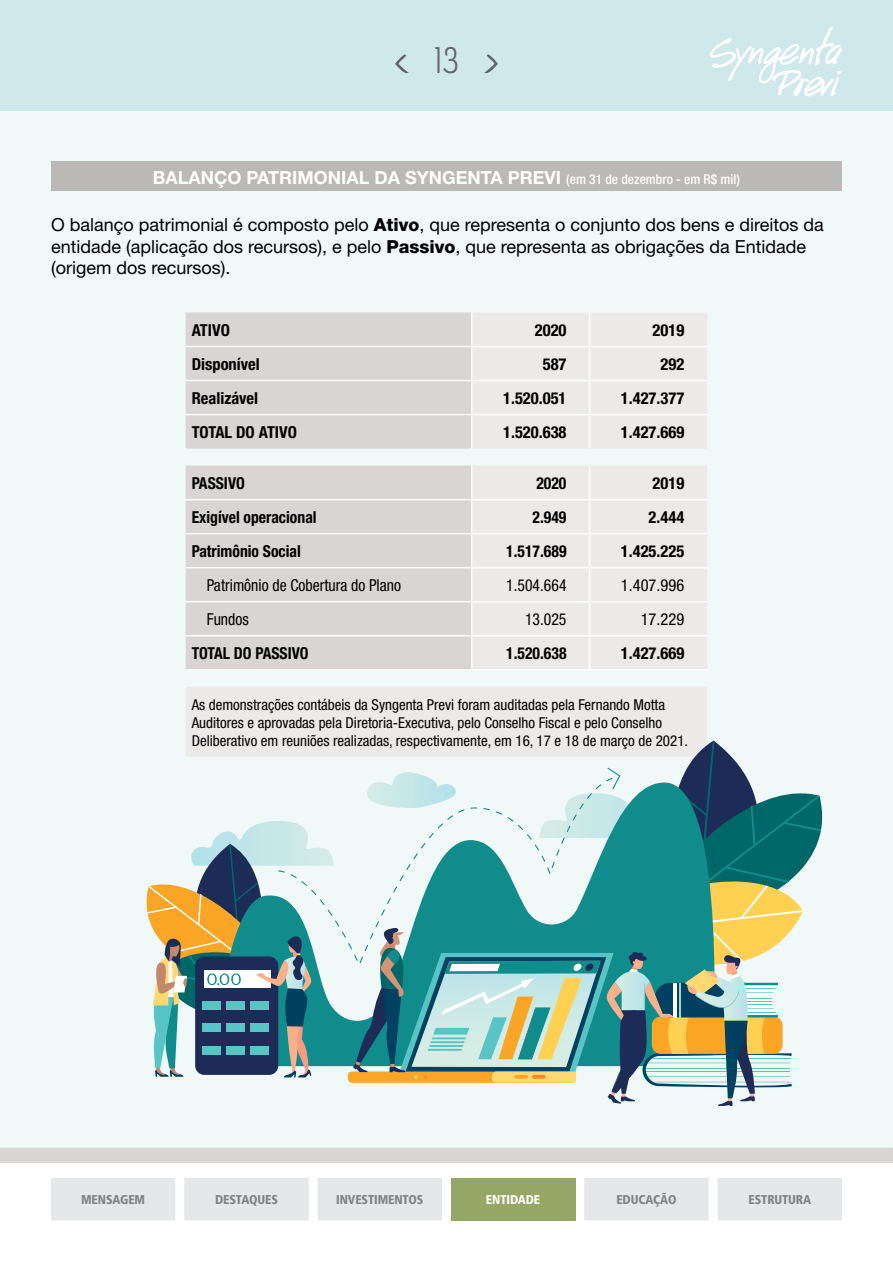
<style>
.page{position:relative;width:893px;height:1263px;background:#fff}
.page>*{position:absolute;margin:0;border:0;box-sizing:border-box;transform-origin:0 0}
.t1{font:35.85px "Barcis Con Boo";color:#626469}
.t2{font:18px/21.6px "Helvetica Neue";color:#000}
.t3{font:700 18px "Helvetica Neue";color:#fff}
.t4{font:700 condensed 16.5px "Helvetica Neue";color:#000}
.t5{font:700 condensed 16.5px "Helvetica Neue";color:#000;scale:.95 1}
.t6{font:condensed 16.5px "Helvetica Neue";color:#000;scale:.95 1}
.t7{font:condensed 16.5px "Helvetica Neue";color:#000}
.t8{font:condensed 15px/18px "Helvetica Neue";color:#000}
.t9{font:500 condensed 13.5px "Helvetica Neue";color:#fff}
.t10{font:900 condensed 12.75px "Frutiger";letter-spacing:-.01em;color:#808285}
.t11{font:900 condensed 12.75px "Frutiger";letter-spacing:-.01em;color:#fff}
.s1{font-weight:800}
</style>
<div class="page">
<div style="left:0;top:103px;width:893px;height:1052px;background:#f0f8f8"></div>
<div style="left:0;top:1148px;width:893px;height:15px;background:#d9d5d2"></div>
<div style="left:0;top:0;width:893px;height:111px;background:#cee8ec"></div>
<svg style="left:710px;top:26px;width:132px;height:70px"></svg>
<div style="left:51px;top:1178px;width:791px;height:42px;background:#e6e7e8"></div>
<div style="left:451px;top:1178px;width:124px;height:42px;background:#94a767"></div>
<svg style="left:395px;top:55px;width:14px;height:18px"></svg>
<svg style="left:484px;top:55px;width:14px;height:18px"></svg>
<div style="left:51px;top:162px;width:791px;height:29px;background:#bbb9b7"></div>
<svg style="left:186px;top:312px;width:521px;height:445px;fill:#eceae9"></svg>
<hr style="left:471px;top:312px;width:1px;height:34px;background:#fff">
<hr style="left:589px;top:312px;width:1px;height:34px;background:#fff">
<hr style="left:471px;top:347px;width:1px;height:33px;background:#fff">
<hr style="left:589px;top:347px;width:1px;height:33px;background:#fff">
<hr style="left:471px;top:381px;width:1px;height:33px;background:#fff">
<hr style="left:589px;top:381px;width:1px;height:33px;background:#fff">
<hr style="left:471px;top:415px;width:1px;height:34px;background:#fff">
<hr style="left:589px;top:415px;width:1px;height:34px;background:#fff">
<hr style="left:471px;top:466px;width:1px;height:33px;background:#fff">
<hr style="left:589px;top:466px;width:1px;height:33px;background:#fff">
<hr style="left:471px;top:500px;width:1px;height:33px;background:#fff">
<hr style="left:589px;top:500px;width:1px;height:33px;background:#fff">
<hr style="left:471px;top:534px;width:1px;height:33px;background:#fff">
<hr style="left:589px;top:534px;width:1px;height:33px;background:#fff">
<hr style="left:471px;top:568px;width:1px;height:33px;background:#fff">
<hr style="left:589px;top:568px;width:1px;height:33px;background:#fff">
<hr style="left:471px;top:602px;width:1px;height:33px;background:#fff">
<hr style="left:589px;top:602px;width:1px;height:33px;background:#fff">
<hr style="left:471px;top:636px;width:1px;height:33px;background:#fff">
<hr style="left:589px;top:636px;width:1px;height:33px;background:#fff">
<hr style="left:186px;top:346px;width:286px;height:1px;background:#fff">
<hr style="left:472px;top:346px;width:117px;height:1px;background:#fff">
<hr style="left:589px;top:346px;width:118px;height:1px;background:#fff">
<hr style="left:186px;top:380px;width:286px;height:1px;background:#fff">
<hr style="left:472px;top:380px;width:117px;height:1px;background:#fff">
<hr style="left:589px;top:380px;width:118px;height:1px;background:#fff">
<hr style="left:186px;top:414px;width:286px;height:1px;background:#fff">
<hr style="left:472px;top:414px;width:117px;height:1px;background:#fff">
<hr style="left:589px;top:414px;width:118px;height:1px;background:#fff">
<hr style="left:186px;top:499px;width:286px;height:1px;background:#fff">
<hr style="left:472px;top:499px;width:117px;height:1px;background:#fff">
<hr style="left:589px;top:499px;width:118px;height:1px;background:#fff">
<hr style="left:186px;top:533px;width:286px;height:1px;background:#fff">
<hr style="left:472px;top:533px;width:117px;height:1px;background:#fff">
<hr style="left:589px;top:533px;width:118px;height:1px;background:#fff">
<hr style="left:186px;top:567px;width:286px;height:1px;background:#fff">
<hr style="left:472px;top:567px;width:117px;height:1px;background:#fff">
<hr style="left:589px;top:567px;width:118px;height:1px;background:#fff">
<hr style="left:186px;top:601px;width:286px;height:1px;background:#fff">
<hr style="left:472px;top:601px;width:117px;height:1px;background:#fff">
<hr style="left:589px;top:601px;width:118px;height:1px;background:#fff">
<hr style="left:186px;top:635px;width:286px;height:1px;background:#fff">
<hr style="left:472px;top:635px;width:117px;height:1px;background:#fff">
<hr style="left:589px;top:635px;width:118px;height:1px;background:#fff">
<hr style="left:186px;top:669px;width:286px;height:1px;background:#fff">
<hr style="left:472px;top:669px;width:117px;height:1px;background:#fff">
<hr style="left:589px;top:669px;width:118px;height:1px;background:#fff">
<svg style="left:333px;top:1008px;width:20px;height:58px"></svg>
<svg style="left:353px;top:741px;width:469px;height:365px"></svg>
<svg style="left:147px;top:821px;width:186px;height:256px"></svg>
<svg style="left:278px;top:778px;width:334px;height:185px"></svg>
<h1 class="t1" style="left:434px;top:40px;width:26px">13</h1>
<p class="t3" style="left:153px;top:166px;width:26px">BALAN</p>
<p class="t3" style="left:214px;top:166px;width:45px">ÇO PATRIMONIAL</p>
<p class="t3" style="left:375px;top:166px;width:94px">DA SYNGENTA</p>
<p class="t3" style="left:508px;top:166px;width:23px">PREVI</p>
<p class="t9" style="left:566px;top:171px;width:175px">(em 31 de dezembro - em R$ mil)</p>
<p class="t2" style="left:51px;top:214px;width:774px">O balanço patrimonial é composto pelo <span class="s1">Ativo</span>, que representa o conjunto dos bens e direitos da entidade (aplicação dos recursos), e pelo <span class="s1">Passivo</span>, que representa as obrigações da Entidade (origem dos recursos).</p>
<p class="t4" style="left:192px;top:320px;width:40px">ATIVO</p>
<p class="t4" style="left:535px;top:320px;width:33px">2020</p>
<p class="t4" style="left:653px;top:320px;width:33px">2019</p>
<p class="t4" style="left:192px;top:354px;width:70px">Disponível</p>
<p class="t4" style="left:543px;top:354px;width:25px">587</p>
<p class="t4" style="left:660px;top:354px;width:25px">292</p>
<p class="t4" style="left:192px;top:388px;width:68px">Realizável</p>
<p class="t4" style="left:503px;top:388px;width:65px">1.520.051</p>
<p class="t4" style="left:621px;top:388px;width:65px">1.427.377</p>
<p class="t4" style="left:192px;top:422px;width:17px">Total</p>
<p class="t4" style="left:236px;top:422px;width:40px">do Ativo</p>
<p class="t4" style="left:503px;top:422px;width:65px">1.520.638</p>
<p class="t4" style="left:621px;top:422px;width:65px">1.427.669</p>
<p class="t5" style="left:192px;top:473px;width:57px">PASSIVO</p>
<p class="t5" style="left:536px;top:473px;width:33px">2020</p>
<p class="t4" style="left:653px;top:473px;width:33px">2019</p>
<p class="t5" style="left:192px;top:507px;width:133px">Exigível operacional</p>
<p class="t5" style="left:533px;top:507px;width:37px">2.949</p>
<p class="t4" style="left:649px;top:507px;width:37px">2.444</p>
<p class="t5" style="left:192px;top:541px;width:116px">Patrimônio Social</p>
<p class="t5" style="left:506px;top:541px;width:65px">1.517.689</p>
<p class="t4" style="left:621px;top:541px;width:65px">1.425.225</p>
<p class="t6" style="left:207px;top:576px;width:206px">Patrimônio de Cobertura do Plano</p>
<p class="t6" style="left:506px;top:576px;width:65px">1.504.664</p>
<p class="t7" style="left:621px;top:576px;width:65px">1.407.996</p>
<p class="t6" style="left:207px;top:610px;width:46px">Fundos</p>
<p class="t6" style="left:525px;top:610px;width:45px">13.025</p>
<p class="t7" style="left:641px;top:610px;width:45px">17.229</p>
<p class="t5" style="left:192px;top:643px;width:17px">Total</p>
<p class="t5" style="left:234px;top:643px;width:40px">do Passivo</p>
<p class="t5" style="left:506px;top:643px;width:65px">1.520.638</p>
<p class="t4" style="left:621px;top:643px;width:65px">1.427.669</p>
<p class="t8" style="left:192px;top:695px;width:498px">As demonstrações contábeis da Syngenta Previ foram auditadas pela Fernando Motta<br>Auditores e aprovadas pela Diretoria-Executiva, pelo Conselho Fiscal e pelo Conselho<br>Deliberativo em reuniões realizadas, respectivamente, em 16, 17 e 18 de março de 2021.</p>
<p class="t10" style="left:81px;top:1192px;width:65px">MENSAGEM</p>
<p class="t10" style="left:215px;top:1192px;width:64px">DESTAQUES</p>
<p class="t10" style="left:336px;top:1192px;width:89px">INVESTIMENTOS</p>
<p class="t11" style="left:486px;top:1192px;width:56px">ENTIDADE</p>
<p class="t10" style="left:616px;top:1192px;width:62px">EDUCAÇÃO</p>
<p class="t10" style="left:748px;top:1192px;width:64px">ESTRUTURA</p>
</div>
